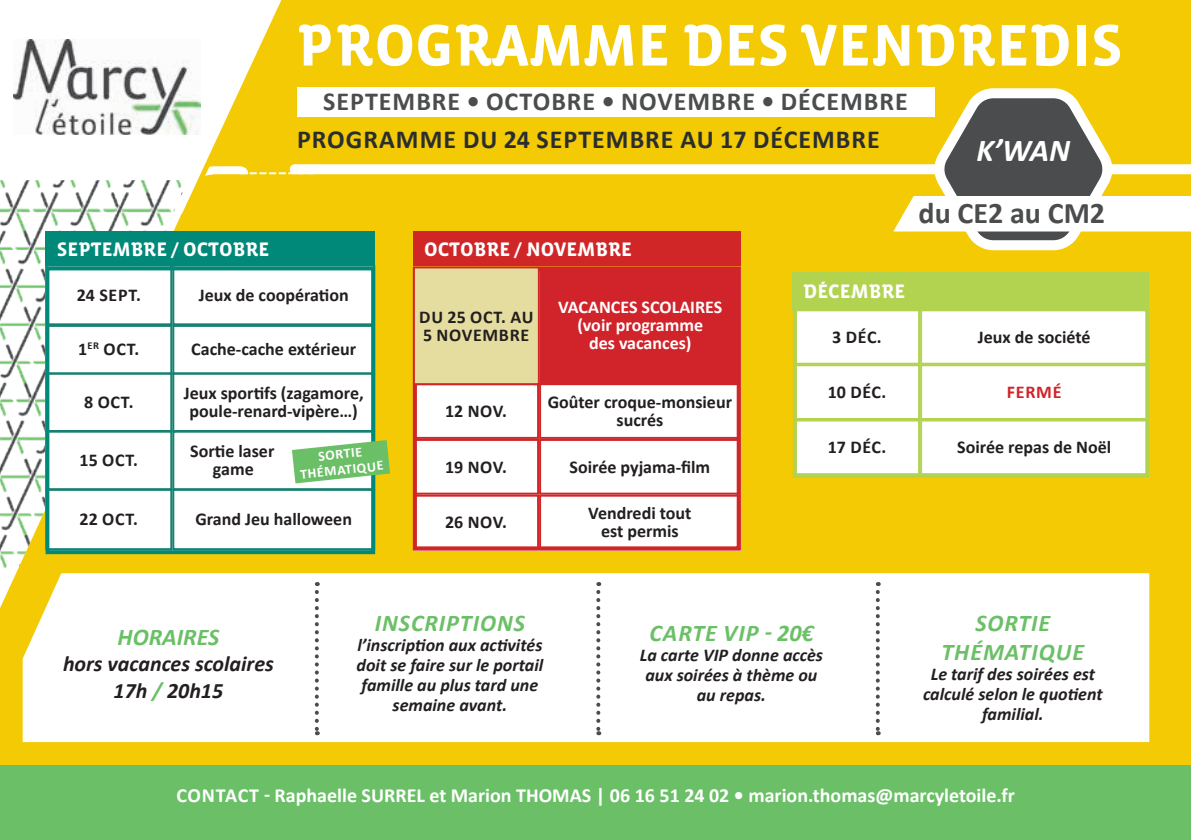
<style>
.page{position:relative;width:1191px;height:840px;background:#fff}
.page>*{position:absolute;margin:0;border:0;box-sizing:border-box;transform-origin:0 0}
.t1{font:700 60px "Vista Sans Alt";color:#fff}
.t2{font:italic 700 32px "Calibri";color:#fff}
.t3{font:700 30px "Calibri";color:#4b4c4d}
.t4{font:700 26px "Calibri";letter-spacing:.04em;color:#4b4c4d}
.t5{font:700 26px "Calibri";letter-spacing:.04em;color:#2a2e2f}
.t6{font:italic 700 24px/28.8px "Calibri";letter-spacing:.04em;color:#6bc067;text-align:center}
.t7{font:italic 700 24px "Calibri";color:#6bc067}
.t8{font:italic 700 22px/26.4px "Calibri";color:#231f20;text-align:center}
.t9{font:700 20px "Calibri";color:#fff}
.t10{font:700 20px "Vista Sans Alt";color:#fff}
.t11{font:700 18px/18px "Calibri";color:#231f20;text-align:center}
.t12{font:italic 700 18px/20px "Calibri";color:#231f20;text-align:center}
.t13{font:700 18px/18px "Calibri";color:#fff;text-align:center}
.t14{font:700 18px/18px "Calibri";letter-spacing:.04em;color:#231f20}
.t15{font:700 18px "Calibri";letter-spacing:.04em;color:#d1232a}
.t16{font:700 14px/16px "Calibri";color:#fff;text-align:center}
.s1{color:#6bc067}
</style>
<div class="page">
<div style="left:0;top:0;width:1191px;height:839px;background:#f4ca05"></div>
<div style="left:295px;top:164px;width:896px;height:10px;background:#fff"></div>
<div style="left:296px;top:87px;width:638px;height:29px;background:#fff"></div>
<div style="left:0;top:764px;width:1191px;height:75px;background:#6bc067"></div>
<svg style="left:0;top:567px;width:19px;height:41px"></svg>
<img style="left:0;top:215px;width:198px;height:352px">
<svg style="left:0;top:0;width:292px;height:215px;fill:#fff"></svg>
<svg style="left:205px;top:166px;width:109px;height:10px"></svg>
<img style="left:14px;top:39px;width:186px;height:95px">
<div style="left:23px;top:573px;width:1126px;height:168px;background:#fff"></div>
<svg style="left:875px;top:591px;width:4px;height:143px"></svg>
<svg style="left:315px;top:591px;width:4px;height:143px"></svg>
<svg style="left:596px;top:591px;width:4px;height:143px"></svg>
<div style="left:45px;top:264px;width:330px;height:290px;background:#fff"></div>
<div style="left:45px;top:264px;width:127px;height:61px;border:2px solid #168172"></div>
<div style="left:172px;top:264px;width:203px;height:61px;border:2px solid #168172"></div>
<div style="left:45px;top:325px;width:127px;height:49px;border:2px solid #168172"></div>
<div style="left:172px;top:325px;width:203px;height:49px;border:2px solid #168172"></div>
<div style="left:45px;top:372px;width:127px;height:60px;border:2px solid #168172"></div>
<div style="left:45px;top:488px;width:127px;height:62px;border:2px solid #168172"></div>
<div style="left:45px;top:430px;width:127px;height:60px;border:2px solid #168172"></div>
<div style="left:172px;top:372px;width:203px;height:60px;border:2px solid #168172"></div>
<div style="left:172px;top:488px;width:203px;height:62px;border:2px solid #168172"></div>
<div style="left:172px;top:430px;width:203px;height:60px;border:2px solid #168172"></div>
<div style="left:45px;top:231px;width:330px;height:35px;background:#008879"></div>
<div style="left:45px;top:266px;width:330px;height:288px;border:4px solid #008879"></div>
<div style="left:413px;top:267px;width:327px;height:283px;background:#fff"></div>
<div style="left:413px;top:438px;width:126px;height:56px;border:2px solid #d02628"></div>
<div style="left:413px;top:494px;width:126px;height:56px;border:2px solid #d02628"></div>
<div style="left:539px;top:438px;width:201px;height:56px;border:2px solid #d02628"></div>
<div style="left:539px;top:494px;width:201px;height:56px;border:2px solid #d02628"></div>
<div style="left:413px;top:383px;width:126px;height:55px;border:2px solid #d02628"></div>
<div style="left:539px;top:383px;width:201px;height:55px;border:2px solid #d02628"></div>
<div style="left:413px;top:231px;width:327px;height:35px;background:#d02627"></div>
<div style="left:413px;top:267px;width:327px;height:283px;border:4px solid #d02627"></div>
<div style="left:794px;top:309px;width:354px;height:166px;background:#fff"></div>
<div style="left:794px;top:309px;width:126px;height:55px;border:2px solid #b2d34f"></div>
<div style="left:920px;top:309px;width:228px;height:55px;border:2px solid #b2d34f"></div>
<div style="left:794px;top:364px;width:126px;height:56px;border:2px solid #b2d34f"></div>
<div style="left:920px;top:364px;width:228px;height:56px;border:2px solid #b2d34f"></div>
<div style="left:794px;top:419px;width:126px;height:56px;border:2px solid #b2d34f"></div>
<div style="left:920px;top:419px;width:228px;height:56px;border:2px solid #b2d34f"></div>
<div style="left:792px;top:272px;width:356px;height:38px;background:#b2d34f"></div>
<div style="left:793px;top:307px;width:356px;height:170px;border:4px solid #b2d34f"></div>
<svg style="left:893px;top:87px;width:298px;height:164px"></svg>
<svg style="left:292px;top:440px;width:98px;height:43px"></svg>
<div style="left:414px;top:267px;width:125px;height:117px;background:#e4dd9f"></div>
<div style="left:413px;top:266px;width:127px;height:119px;border:2px solid #d02628"></div>
<div style="left:541px;top:267px;width:198px;height:116px;background:#d1232a"></div>
<div style="left:540px;top:266px;width:200px;height:118px;border:2px solid #d1232a"></div>
<h1 class="t1" style="left:296px;top:15px;width:828px">PROGRAMME DES VENDREDIS</h1>
<p class="t10" style="left:57px;top:239px;width:214px">SEPTEMBRE / OCTOBRE</p>
<h3 class="t4" style="left:323px;top:83px;width:586px">SEPTEMBRE • OCTOBRE • NOVEMBRE • DÉCEMBRE</h3>
<h3 class="t5" style="left:297px;top:121px;width:584px">PROGRAMME DU 24 SEPTEMBRE AU 17 DÉCEMBRE</h3>
<h2 class="t2" style="left:976px;top:127px;width:95px">K’WAN</h2>
<p class="t10" style="left:424px;top:239px;width:209px">OCTOBRE / NOVEMBRE</p>
<h3 class="t3" style="left:918px;top:192px;width:188px">du CE2 au CM2</h3>
<p class="t11" style="left:77px;top:285px;width:66px">24 SEPT.</p>
<p class="t11" style="left:199px;top:285px;width:151px">Jeux de coopération</p>
<p class="t11" style="left:78px;top:340px;width:63px">1<sup>ER</sup> OCT.</p>
<p class="t11" style="left:191px;top:340px;width:166px">Cache-cache extérieur</p>
<p class="t11" style="left:84px;top:392px;width:51px">8 OCT.</p>
<p class="t11" style="left:80px;top:450px;width:60px">15 OCT.</p>
<p class="t11" style="left:80px;top:509px;width:60px">22 OCT.</p>
<p class="t11" style="left:184px;top:383px;width:181px">Jeux sportifs (zagamore, poule-renard-vipère…)</p>
<p class="t11" style="left:190px;top:441px;width:86px">Sortie laser game</p>
<p class="t16" style="left:298px;top:449px;width:85px;rotate:-6deg">SORTIE<br>THÉMATIQUE</p>
<p class="t11" style="left:195px;top:509px;width:158px">Grand Jeu halloween</p>
<p class="t14" style="left:419px;top:307px;width:116px">DU 25 OCT. AU<br>5 NOVEMBRE</p>
<p class="t13" style="left:558px;top:297px;width:166px">VACANCES SCOLAIRES (voir programme<br>des vacances)</p>
<p class="t11" style="left:445px;top:401px;width:63px">12 NOV.</p>
<p class="t11" style="left:547px;top:392px;width:186px">Goûter croque-monsieur sucrés</p>
<p class="t11" style="left:445px;top:457px;width:63px">19 NOV.</p>
<p class="t11" style="left:445px;top:512px;width:63px">26 NOV.</p>
<p class="t11" style="left:569px;top:457px;width:142px">Soirée pyjama-film</p>
<p class="t11" style="left:588px;top:503px;width:105px">Vendredi tout est permis</p>
<p class="t10" style="left:803px;top:281px;width:104px">DÉCEMBRE</p>
<p class="t11" style="left:832px;top:327px;width:51px">3 DÉC.</p>
<p class="t11" style="left:978px;top:327px;width:114px">Jeux de société</p>
<p class="t11" style="left:827px;top:382px;width:60px">10 DÉC.</p>
<p class="t15" style="left:1007px;top:379px;width:56px">FERMÉ</p>
<p class="t11" style="left:827px;top:437px;width:60px">17 DÉC.</p>
<p class="t11" style="left:957px;top:437px;width:155px">Soirée repas de Noël</p>
<h3 class="t7" style="left:117px;top:619px;width:103px">HORAIRES</h3>
<p class="t8" style="left:63px;top:649px;width:212px">hors vacances scolaires<br>17h <span class="s1">/</span> 20h15</p>
<h3 class="t6" style="left:375px;top:608px;width:151px">INSCRIPTIONS</h3>
<p class="t12" style="left:356px;top:634px;width:188px">l’inscription aux activités doit se faire sur le portail famille au plus tard une semaine avant.</p>
<h3 class="t6" style="left:649px;top:618px;width:166px">CARTE VIP - 20€</h3>
<p class="t12" style="left:640px;top:644px;width:185px">La carte VIP donne accès aux soirées à thème ou au repas.</p>
<h3 class="t6" style="left:941px;top:608px;width:144px">SORTIE<br>THÉMATIQUE</h3>
<p class="t12" style="left:923px;top:663px;width:181px">Le tarif des soirées est calculé selon le quotient familial.</p>
<p class="t9" style="left:176px;top:780px;width:840px">CONTACT - Raphaelle SURREL et Marion THOMAS | 06 16 51 24 02 • marion.thomas@marcyletoile.fr</p>
</div>
